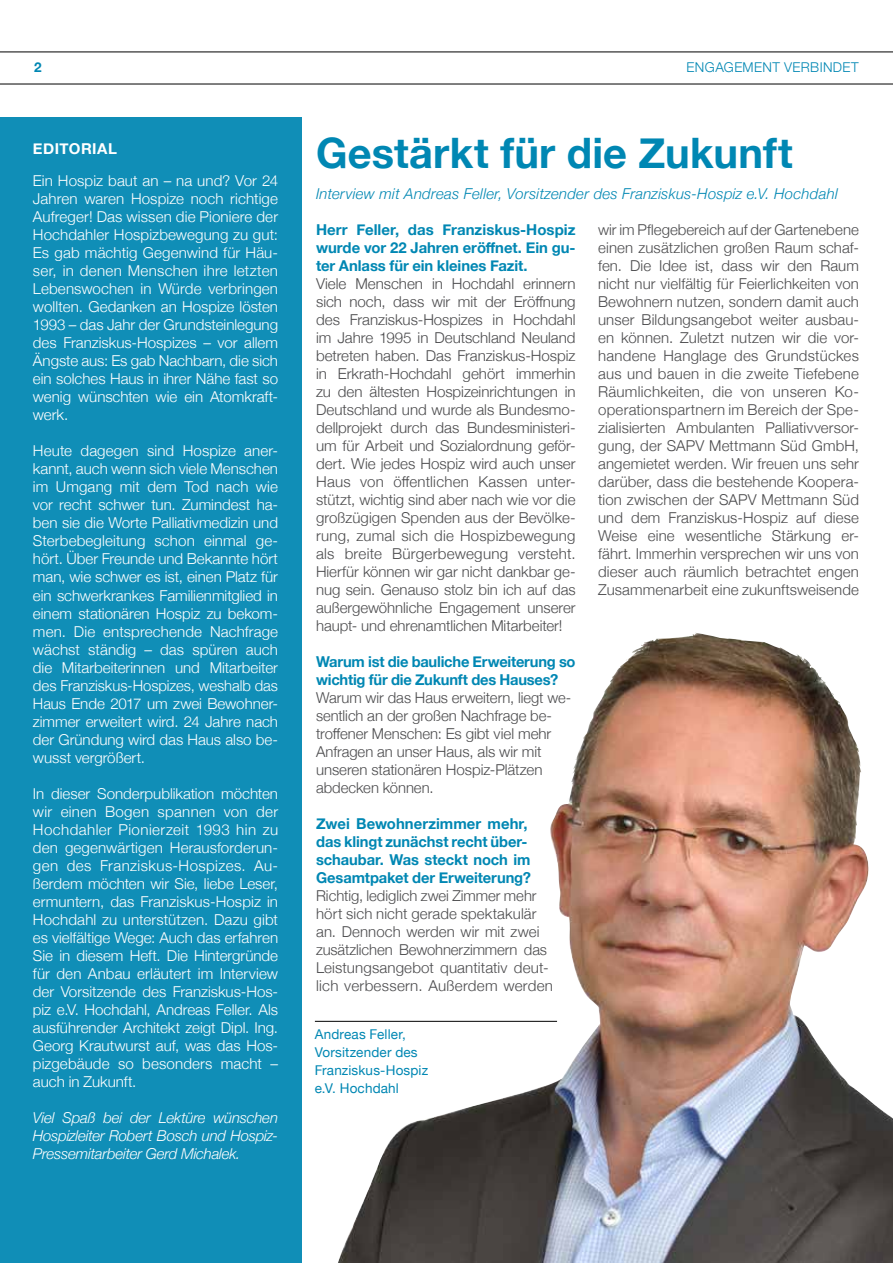
<style>
.page{position:relative;width:893px;height:1263px;background:#fff}
.page>*{position:absolute;margin:0;border:0;box-sizing:border-box;transform-origin:0 0}
.t1{font:700 42px "Helvetica Neue";letter-spacing:.005em;color:#0087b3}
.t2{font:300 15px/18px "Helvetica Neue";color:#4b4b4d;text-align:justify}
.t3{font:300 15px/18px "Helvetica Neue";color:#fff;text-align:justify}
.t4{font:700 15px/18px "Helvetica Neue";letter-spacing:-.01em;color:#0087b3}
.t5{font:italic 300 15px/18px "Helvetica Neue";letter-spacing:-.015em;color:#fff;text-align:justify}
.t6{font:italic 300 15px "Helvetica Neue";letter-spacing:.015em;color:#0087b3}
.t7{font:700 15px "Helvetica Neue";letter-spacing:.03em;color:#fff}
.t8{font:13.5px/18px "Helvetica Neue";letter-spacing:.01em;color:#0087b3}
.t9{font:300 13.5px "Helvetica Neue";letter-spacing:.03em;color:#0087b3}
.t10{font:700 13.5px "Helvetica Neue";color:#0087b3}
</style>
<div class="page">
<hr style="left:0;top:52px;width:893px;height:1px;background:#000">
<hr style="left:0;top:84px;width:893px;height:1px;background:#000">
<img style="left:338px;top:633px;width:555px;height:630px">
<div style="left:0;top:117px;width:302px;height:1146px;background:#108eb7"></div>
<hr style="left:315px;top:1021px;width:242px;height:1px;background:#000">
<p class="t10" style="left:34px;top:56px;width:9px">2</p>
<p class="t9" style="left:687px;top:56px;width:174px">ENGAGEMENT VERBINDET</p>
<p class="t7" style="left:33px;top:137px;width:85px">EDITORIAL</p>
<p class="t3" style="left:33px;top:171px;width:247px">Ein Hospiz baut an – na und? Vor 24<br>Jahren waren Hospize noch richtige Aufreger! Das wissen die Pioniere der Hochdahler Hospizbewegung zu gut:<br>Es gab mächtig Gegenwind für Häu&shy;ser, in denen Menschen ihre letzten Lebenswochen in Würde verbringen wollten. Gedanken an Hospize lösten 1993 – das Jahr der Grundsteinlegung des Franziskus-Hospizes – vor allem Ängste aus: Es gab Nachbarn, die sich ein solches Haus in ihrer Nähe fast so wenig wünschten wie ein Atomkraft&shy;werk.</p>
<p class="t3" style="left:33px;top:441px;width:247px">Heute dagegen sind Hospize aner&shy;kannt, auch wenn sich viele Menschen im Umgang mit dem Tod nach wie vor recht schwer tun. Zumindest ha&shy;ben sie die Worte Palliativmedizin und Sterbebegleitung schon einmal ge&shy;hört. Über Freunde und Bekannte hört man, wie schwer es ist, einen Platz für ein schwerkrankes Familienmitglied in einem stationären Hospiz zu bekom&shy;men. Die entsprechende Nachfrage wächst ständig – das spüren auch die Mitarbeiterinnen und Mitarbeiter des Franziskus-Hospizes, weshalb das Haus Ende 2017 um zwei Bewohner&shy;zimmer erweitert wird. 24 Jahre nach der Gründung wird das Haus also be&shy;wusst vergrößert.</p>
<p class="t3" style="left:33px;top:783px;width:247px">In dieser Sonderpublikation möchten wir einen Bogen spannen von der Hochdahler Pionierzeit 1993 hin zu den gegenwärtigen Herausforderun&shy;gen des Franziskus-Hospizes. Au&shy;ßerdem möchten wir Sie, liebe Leser, ermuntern, das Franziskus-Hospiz in Hochdahl zu unterstützen. Dazu gibt es vielfältige Wege: Auch das erfahren Sie in diesem Heft. Die Hintergründe für den Anbau erläutert im Interview der Vorsitzende des Franziskus-Hos&shy;piz e.V. Hochdahl, Andreas Feller. Als ausführender Architekt zeigt Dipl. Ing.<br>Georg Krautwurst auf, was das Hos&shy;pizgebäude so besonders macht – auch in Zukunft.</p>
<p class="t5" style="left:33px;top:1107px;width:247px">Viel Spaß bei der Lektüre wünschen Hospizleiter Robert Bosch und Hospiz-Pressemitarbeiter Gerd Michalek.</p>
<h1 class="t1" style="left:316px;top:120px;width:478px">Gestärkt für die Zukunft</h1>
<p class="t6" style="left:316px;top:182px;width:523px">Interview mit Andreas Feller, Vorsitzender des Franziskus-Hospiz e.V. Hochdahl</p>
<p class="t4" style="left:316px;top:221px;width:261px;text-align:justify">Herr Feller, das Franziskus-Hospiz wurde vor 22 Jahren eröffnet. Ein gu&shy;ter Anlass für ein kleines Fazit.</p>
<p class="t2" style="left:316px;top:274px;width:261px">Viele Menschen in Hochdahl erinnern sich noch, dass wir mit der Eröffnung des Franziskus-Hospizes in Hochdahl im Jahre 1995 in Deutschland Neuland betreten haben. Das Franziskus-Hospiz in Erkrath-Hochdahl gehört immerhin zu den ältesten Hospizeinrichtungen in Deutschland und wurde als Bundesmo&shy;dellprojekt durch das Bundesministeri&shy;um für Arbeit und Sozialordnung geför&shy;dert. Wie jedes Hospiz wird auch unser Haus von öffentlichen Kassen unter&shy;stützt, wichtig sind aber nach wie vor die großzügigen Spenden aus der Bevölke&shy;rung, zumal sich die Hospizbewegung als breite Bürgerbewegung versteht.<br>Hierfür können wir gar nicht dankbar ge&shy;nug sein. Genauso stolz bin ich auf das außergewöhnliche Engagement unserer haupt- und ehrenamtlichen Mitarbeiter!</p>
<p class="t4" style="left:316px;top:653px;width:261px">Warum ist die bauliche Erweiterung so wichtig für die Zukunft des Hauses?</p>
<p class="t2" style="left:316px;top:688px;width:257px;text-align:left">Warum wir das Haus erweitern, liegt we&shy;sentlich an der großen Nachfrage be&shy;troffener Menschen: Es gibt viel mehr Anfragen an unser Haus, als wir mit unseren stationären Hospiz-Plätzen abdecken können.</p>
<p class="t4" style="left:316px;top:815px;width:217px">Zwei Bewohnerzimmer mehr, das klingt zunächst recht über&shy;schaubar. Was steckt noch im<br>Gesamtpaket der Erweiterung?</p>
<p class="t2" style="left:316px;top:886px;width:239px;text-align:left">Richtig, lediglich zwei Zimmer mehr hört sich nicht gerade spektakulär an. Dennoch werden wir mit zwei zusätzlichen Bewohnerzimmern das Leistungsangebot quantitativ deut&shy;lich verbessern. Außerdem werden</p>
<p class="t8" style="left:315px;top:1026px;width:115px">Andreas Feller,<br>Vorsitzender des<br>Franziskus-Hospiz e.V. Hochdahl</p>
<p class="t2" style="left:598px;top:220px;width:262px">wir im Pflegebereich auf der Gartenebene einen zusätzlichen großen Raum schaf&shy;fen. Die Idee ist, dass wir den Raum nicht nur vielfältig für Feierlichkeiten von Bewohnern nutzen, sondern damit auch unser Bildungsangebot weiter ausbau&shy;en können. Zuletzt nutzen wir die vor&shy;handene Hanglage des Grundstückes aus und bauen in die zweite Tiefebene Räumlichkeiten, die von unseren Ko&shy;operationspartnern im Bereich der Spe&shy;zialisierten Ambulanten Palliativversor&shy;gung, der SAPV Mettmann Süd GmbH, angemietet werden. Wir freuen uns sehr darüber, dass die bestehende Koopera&shy;tion zwischen der SAPV Mettmann Süd und dem Franziskus-Hospiz auf diese Weise eine wesentliche Stärkung er&shy;fährt. Immerhin versprechen wir uns von dieser auch räumlich betrachtet engen Zusammenarbeit eine zukunftsweisende</p>
</div>
